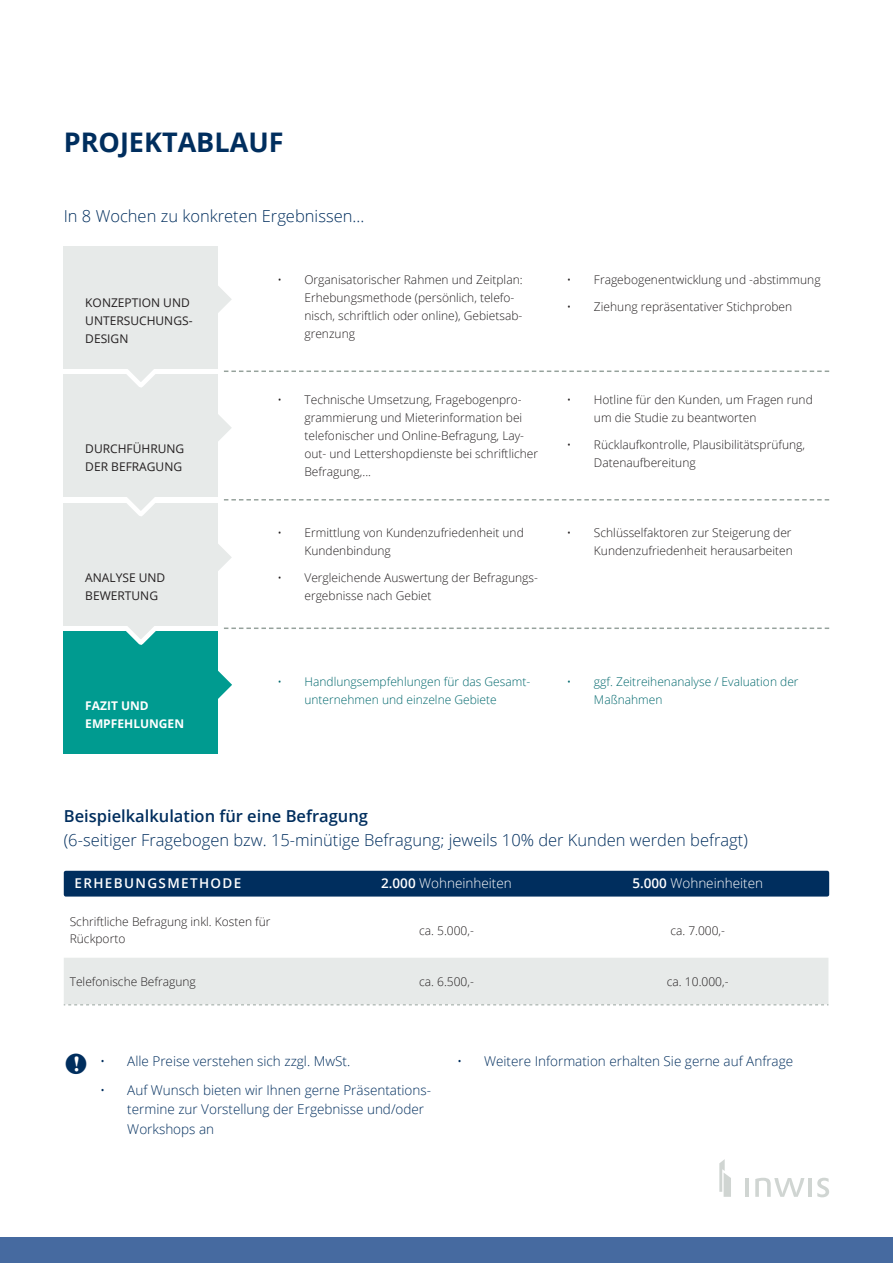
<style>
.page{position:relative;width:893px;height:1263px;background:#fff}
.page>*{position:absolute;margin:0;border:0;box-sizing:border-box;transform-origin:0 0}
.t1{font:700 27px "Open Sans";color:#002e5e}
.t2{font:25.65px "Signify 2";color:#002e5e}
.t3{font:300 16.5px "Open Sans";color:#002e5e}
.t4{font:600 16.5px "Open Sans";color:#002e5e}
.t5{font:300 13.5px/19.5px "Open Sans";color:#002e5e}
.t6{font:300 13.5px "Open Sans";color:#fff}
.t7{font:600 13.5px "Open Sans";letter-spacing:.1em;color:#fff}
.t8{font:300 12px/18px "Open Sans";color:#231f20}
.t9{font:300 12px/18px "Open Sans";color:#00686d;text-align:center}
.t10{font:12px/18px "Open Sans";color:#231f20}
.t11{font:700 12px/18px "Open Sans";color:#fff}
.s1{font-weight:600}
</style>
<div class="page">
<div style="left:0;top:1237px;width:893px;height:26px;background:#466aa0"></div>
<hr style="left:745px;top:1178px;width:4px;height:19px;background:#d0d5d2">
<svg style="left:755px;top:1178px;width:49px;height:19px"></svg>
<hr style="left:808px;top:1178px;width:4px;height:19px;background:#d0d5d2">
<svg style="left:817px;top:1178px;width:12px;height:19px"></svg>
<svg style="left:719px;top:1159px;width:12px;height:38px"></svg>
<svg style="left:224px;top:370px;width:605px;height:2px"></svg>
<svg style="left:224px;top:499px;width:605px;height:1px"></svg>
<svg style="left:224px;top:627px;width:605px;height:2px"></svg>
<svg style="left:218px;top:544px;width:14px;height:27px"></svg>
<svg style="left:218px;top:670px;width:14px;height:29px"></svg>
<div style="left:64px;top:631px;width:154px;height:123px;background:#009b90"></div>
<svg style="left:116px;top:625px;width:50px;height:20px"></svg>
<div style="left:64px;top:503px;width:154px;height:122px;background:#e7eae9"></div>
<svg style="left:127px;top:497px;width:28px;height:19px"></svg>
<svg style="left:218px;top:414px;width:14px;height:27px"></svg>
<div style="left:64px;top:374px;width:154px;height:123px;background:#e7eae9"></div>
<svg style="left:116px;top:368px;width:50px;height:20px"></svg>
<svg style="left:218px;top:286px;width:14px;height:27px"></svg>
<div style="left:64px;top:246px;width:154px;height:122px;background:#e7eae9"></div>
<div style="left:64px;top:871px;width:765px;height:25px;background:#002e5e;border-radius:2px"></div>
<div style="left:64px;top:958px;width:764px;height:47px;background:#e7eae9"></div>
<h1 class="t1" style="left:64px;top:124px;width:221px">PROJEKTABLAUF</h1>
<h3 class="t3" style="left:64px;top:205px;width:302px">In 8 Wochen zu konkreten Ergebnissen...</h3>
<p class="t10" style="left:85px;top:293px;width:109px">KONZEPTION UND<br>UNTERSUCHUNGS-<br>DESIGN</p>
<p class="t10" style="left:85px;top:439px;width:101px">DURCHFÜHRUNG<br>DER BEFRAGUNG</p>
<p class="t10" style="left:85px;top:568px;width:82px">ANALYSE UND<br>BEWERTUNG</p>
<p class="t11" style="left:85px;top:696px;width:100px">FAZIT UND<br>EMPFEHLUNGEN</p>
<p class="t8" style="left:304px;top:271px;width:220px;text-indent:-27px">• Organisatorischer Rahmen und Zeitplan:<br>Erhebungsmethode (persönlich, telefo&shy;nisch, schriftlich oder online), Gebietsab&shy;grenzung</p>
<p class="t8" style="left:304px;top:390px;width:235px;text-indent:-27px">• Technische Umsetzung, Fragebogenpro&shy;grammierung und Mieterinformation bei telefonischer und Online-Befragung, Lay&shy;out- und Lettershopdienste bei schriftlicher Befragung,...</p>
<p class="t8" style="left:304px;top:523px;width:221px;text-indent:-27px">• Ermittlung von Kundenzufriedenheit und<br>Kundenbindung</p>
<p class="t8" style="left:304px;top:568px;width:235px;text-indent:-27px">• Vergleichende Auswertung der Befragungs&shy;ergebnisse nach Gebiet</p>
<p class="t9" style="left:277px;top:672px;width:254px">• Handlungsempfehlungen für das Gesamt&shy;unternehmen und einzelne Gebiete</p>
<p class="t8" style="left:567px;top:271px;width:255px">• Fragebogenentwicklung und -abstimmung</p>
<p class="t8" style="left:567px;top:298px;width:227px">• Ziehung repräsentativer Stichproben</p>
<p class="t8" style="left:594px;top:390px;width:220px;text-indent:-27px">• Hotline für den Kunden, um Fragen rund um die Studie zu beantworten</p>
<p class="t8" style="left:594px;top:435px;width:213px;text-indent:-27px">• Rücklaufkontrolle, Plausibilitätsprüfung,<br>Datenaufbereitung</p>
<p class="t8" style="left:567px;top:523px;width:227px;text-align:right">• Schlüsselfaktoren zur Steigerung der<br>Kundenzufriedenheit herausarbeiten</p>
<p class="t9" style="left:594px;top:672px;width:206px;text-align:left;text-indent:-27px">• ggf. Zeitreihenanalyse / Evaluation der<br>Maßnahmen</p>
<h3 class="t4" style="left:64px;top:804px;width:306px">Beispielkalkulation für eine Befragung</h3>
<h3 class="t3" style="left:64px;top:828px;width:686px">(6-seitiger Fragebogen bzw. 15-minütige Befragung; jeweils 10% der Kunden werden befragt)</h3>
<p class="t7" style="left:75px;top:873px;width:168px">ERHEBUNGSMETHODE</p>
<p class="t6" style="left:381px;top:873px;width:132px"><span class="s1">2.000</span> Wohneinheiten</p>
<p class="t6" style="left:632px;top:873px;width:132px"><span class="s1">5.000</span> Wohneinheiten</p>
<p class="t8" style="left:70px;top:913px;width:202px;line-height:16.5px">Schriftliche Befragung inkl. Kosten für<br>Rückporto</p>
<p class="t8" style="left:419px;top:921px;width:56px">ca. 5.000,-</p>
<p class="t8" style="left:670px;top:921px;width:56px">ca. 7.000,-</p>
<p class="t8" style="left:70px;top:972px;width:128px">Telefonische Befragung</p>
<p class="t8" style="left:419px;top:972px;width:56px">ca. 6.500,-</p>
<p class="t8" style="left:667px;top:972px;width:63px">ca. 10.000,-</p>
<h2 class="t2" style="left:64px;top:1051px;width:43px">! <sup>•</sup></h2>
<p class="t5" style="left:127px;top:1051px;width:224px">Alle Preise verstehen sich zzgl. MwSt.</p>
<p class="t5" style="left:127px;top:1079px;width:305px;text-indent:-27px">• Auf Wunsch bieten wir Ihnen gerne Präsentations&shy;termine zur Vorstellung der Ergebnisse und/oder<br>Workshops an</p>
<p class="t5" style="left:457px;top:1051px;width:338px">• Weitere Information erhalten Sie gerne auf Anfrage</p>
</div>
